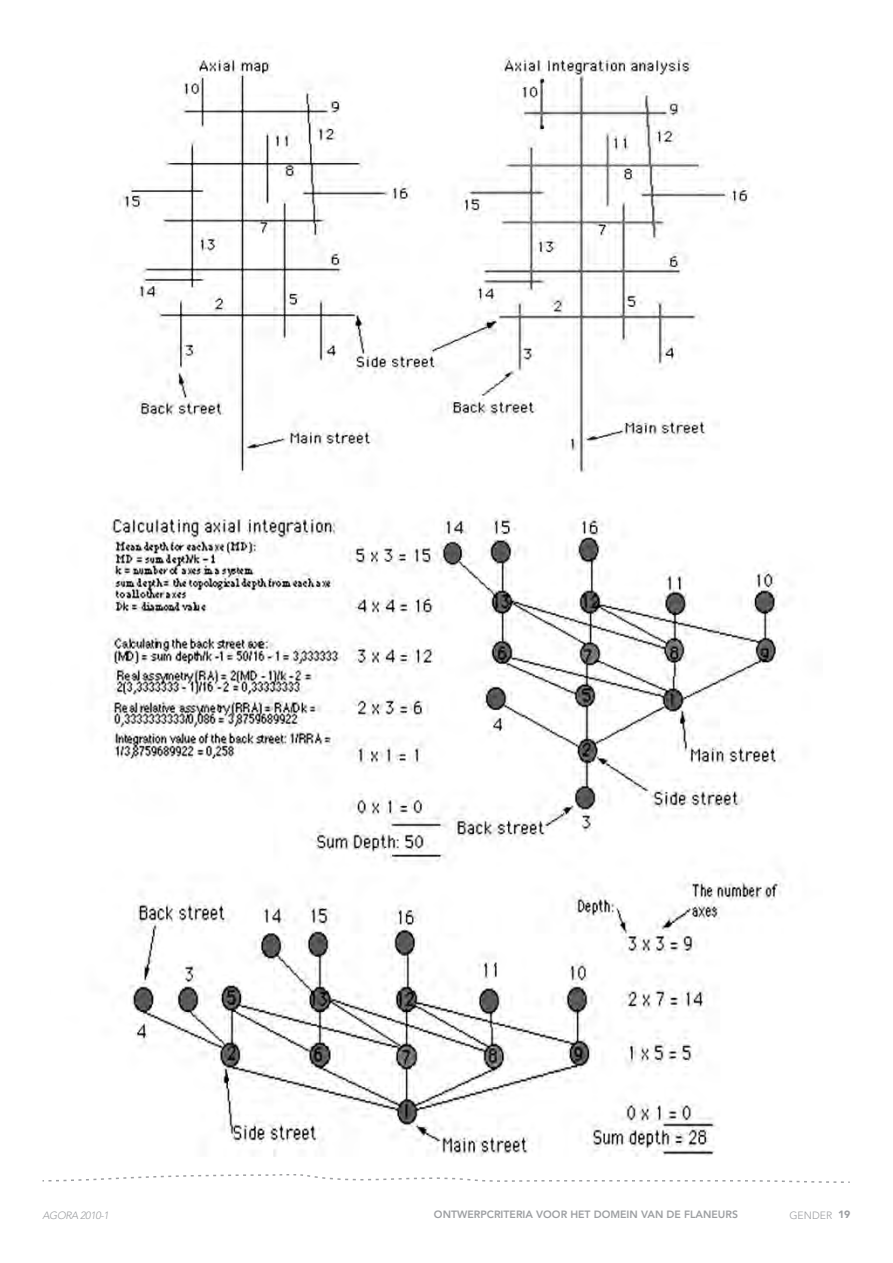
<style>
.page{position:relative;width:893px;height:1263px;background:#fff}
.page>*{position:absolute;margin:0;border:0;box-sizing:border-box;transform-origin:0 0}
.t1{font:800 10.5px "Avenir LT Std";color:#9d9fa2}
.t2{font:italic 300 10.5px "Avenir LT Std";letter-spacing:-.04em;color:#9d9fa2}
.t3{font:300 10.5px "Avenir LT Std";color:#9d9fa2}
.s1{font-weight:900}
</style>
<div class="page">
<svg style="left:42px;top:1174px;width:808px;height:9px"></svg>
<img style="left:107px;top:56px;width:678px;height:1101px">
<p class="t2" style="left:43px;top:1209px;width:68px">AGORA 2010-1</p>
<p class="t1" style="left:434px;top:1208px;width:17px">ONTWERPCRITERIA</p>
<p class="t1" style="left:536px;top:1208px;width:9px">VOOR</p>
<p class="t1" style="left:570px;top:1208px;width:8px">HET</p>
<p class="t1" style="left:594px;top:1208px;width:9px">DOMEIN</p>
<p class="t1" style="left:641px;top:1208px;width:9px">VAN</p>
<p class="t1" style="left:666px;top:1208px;width:32px">DE FLANEURS</p>
<p class="t3" style="left:789px;top:1209px;width:62px">GENDER <span class="s1">19</span></p>
</div>
